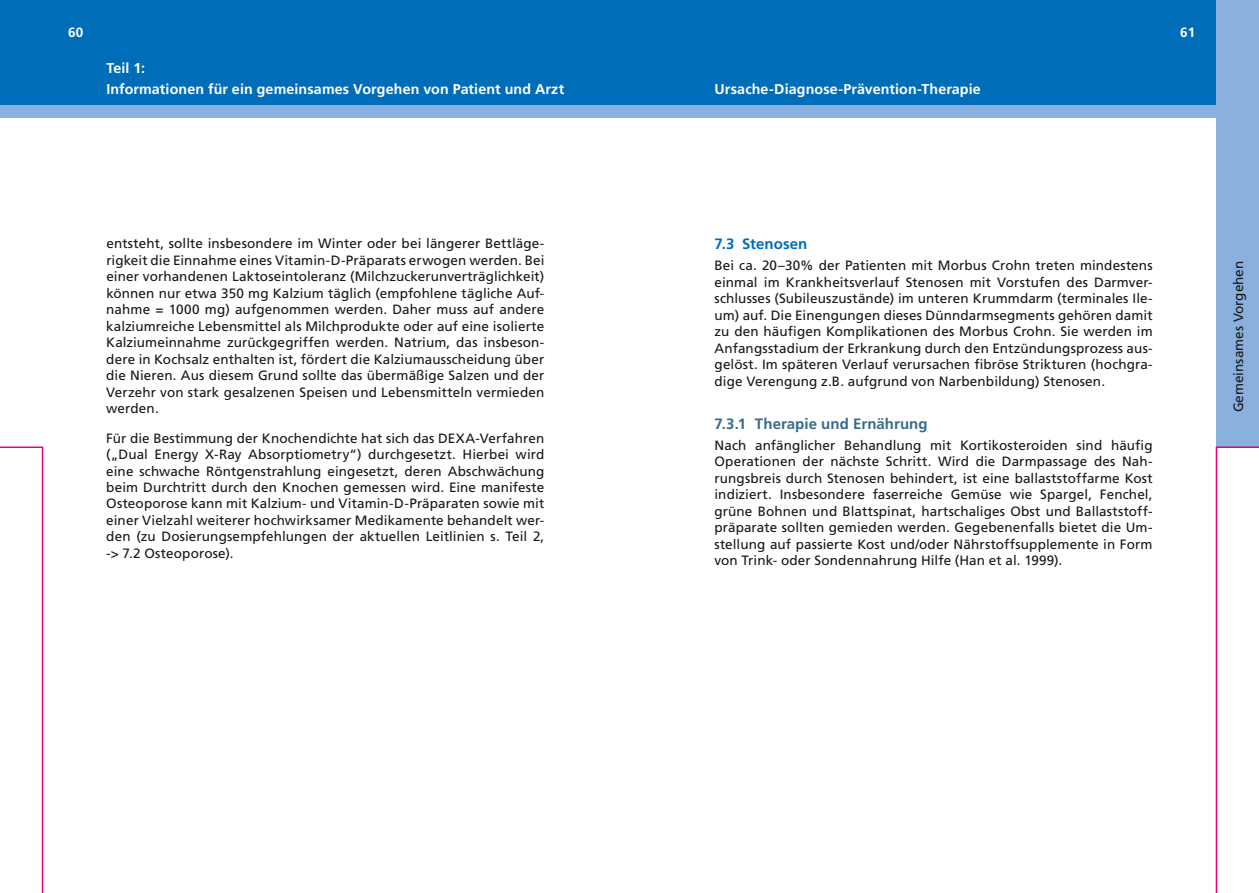
<style>
.page{position:relative;width:1259px;height:893px;background:#fff}
.page>*{position:absolute;margin:0;border:0;box-sizing:border-box;transform-origin:0 0}
.t1{font:700 15px "Frutiger LT Std";letter-spacing:.005em;color:#386b8a}
.t2{font:700 15px "Frutiger LT Std";letter-spacing:.005em;color:#006db8}
.t3{font:700 14.25px/21px "Frutiger LT Std";letter-spacing:.01em;color:#fff}
.t4{font:13.5px/16.5px "Frutiger LT Std";letter-spacing:.005em;color:#181716;text-align:justify}
.t5{font:700 13.5px "Frutiger LT Std";color:#fff}
</style>
<div class="page">
<div style="left:617px;top:0;width:642px;height:106px;background:#006db8"></div>
<div style="left:617px;top:105px;width:642px;height:13px;background:#89b0de"></div>
<div style="left:1216px;top:0;width:43px;height:446px;background:#89b0de"></div>
<svg style="left:1215px;top:446px;width:44px;height:447px"></svg>
<div style="left:0;top:0;width:642px;height:106px;background:#006db8"></div>
<div style="left:0;top:105px;width:642px;height:13px;background:#89b0de"></div>
<svg style="left:0;top:446px;width:43px;height:447px"></svg>
<p class="t5" style="left:68px;top:25px;width:17px">60</p>
<p class="t3" style="left:106px;top:57px;width:459px">Teil 1:<br>Informationen für ein gemeinsames Vorgehen von Patient und Arzt</p>
<p class="t4" style="left:106px;top:235px;width:440px">entsteht, sollte insbesondere im Winter oder bei längerer Bettläge&shy;rigkeit die Einnahme eines Vitamin-D-Präparats erwogen werden. Bei einer vorhandenen Laktoseintoleranz (Milchzuckerunverträglichkeit) können nur etwa 350 mg Kalzium täglich (empfohlene tägliche Auf&shy;nahme = 1000 mg) aufgenommen werden. Daher muss auf andere kalziumreiche Lebensmittel als Milchprodukte oder auf eine isolierte Kalziumeinnahme zurückgegriffen werden. Natrium, das insbeson&shy;dere in Kochsalz enthalten ist, fördert die Kalziumausscheidung über die Nieren. Aus diesem Grund sollte das übermäßige Salzen und der Verzehr von stark gesalzenen Speisen und Lebensmitteln vermieden werden.</p>
<p class="t4" style="left:106px;top:430px;width:440px">Für die Bestimmung der Knochendichte hat sich das DEXA-Verfahren („Dual Energy X-Ray Absorptiometry“) durchgesetzt. Hierbei wird eine schwache Röntgenstrahlung eingesetzt, deren Abschwächung beim Durchtritt durch den Knochen gemessen wird. Eine manifeste Osteoporose kann mit Kalzium- und Vitamin-D-Präparaten sowie mit einer Vielzahl weiterer hochwirksamer Medikamente behandelt wer&shy;den (zu Dosierungsempfehlungen der aktuellen Leitlinien s. Teil 2, -&gt; 7.2 Osteoporose).</p>
<p class="t3" style="left:714px;top:78px;width:268px">Ursache-Diagnose-Prävention-Therapie</p>
<p class="t5" style="left:1180px;top:25px;width:17px">61</p>
<p class="t2" style="left:714px;top:235px;width:94px">7.3 Stenosen</p>
<p class="t4" style="left:714px;top:257px;width:439px">Bei ca. 20–30% der Patienten mit Morbus Crohn treten mindestens einmal im Krankheitsverlauf Stenosen mit Vorstufen des Darmver&shy;schlusses (Subileuszustände) im unteren Krummdarm (terminales Ile&shy;um) auf. Die Einengungen dieses Dünndarmsegments gehören damit zu den häufigen Komplikationen des Morbus Crohn. Sie werden im Anfangsstadium der Erkrankung durch den Entzündungsprozess aus&shy;gelöst. Im späteren Verlauf verursachen fibröse Strikturen (hochgra&shy;dige Verengung z.B. aufgrund von Narbenbildung) Stenosen.</p>
<p class="t1" style="left:714px;top:415px;width:215px">7.3.1 Therapie und Ernährung</p>
<p class="t4" style="left:714px;top:437px;width:440px">Nach anfänglicher Behandlung mit Kortikosteroiden sind häufig Operationen der nächste Schritt. Wird die Darmpassage des Nah&shy;rungsbreis durch Stenosen behindert, ist eine ballaststoffarme Kost indiziert. Insbesondere faserreiche Gemüse wie Spargel, Fenchel, grüne Bohnen und Blattspinat, hartschaliges Obst und Ballaststoff&shy;präparate sollten gemieden werden. Gegebenenfalls bietet die Um&shy;stellung auf passierte Kost und/oder Nährstoffsupplemente in Form von Trink- oder Sondennahrung Hilfe (Han et al. 1999).</p>
<p class="t4" style="left:1230px;top:412px;width:153px;rotate:-90deg">Gemeinsames Vorgehen</p>
</div>
